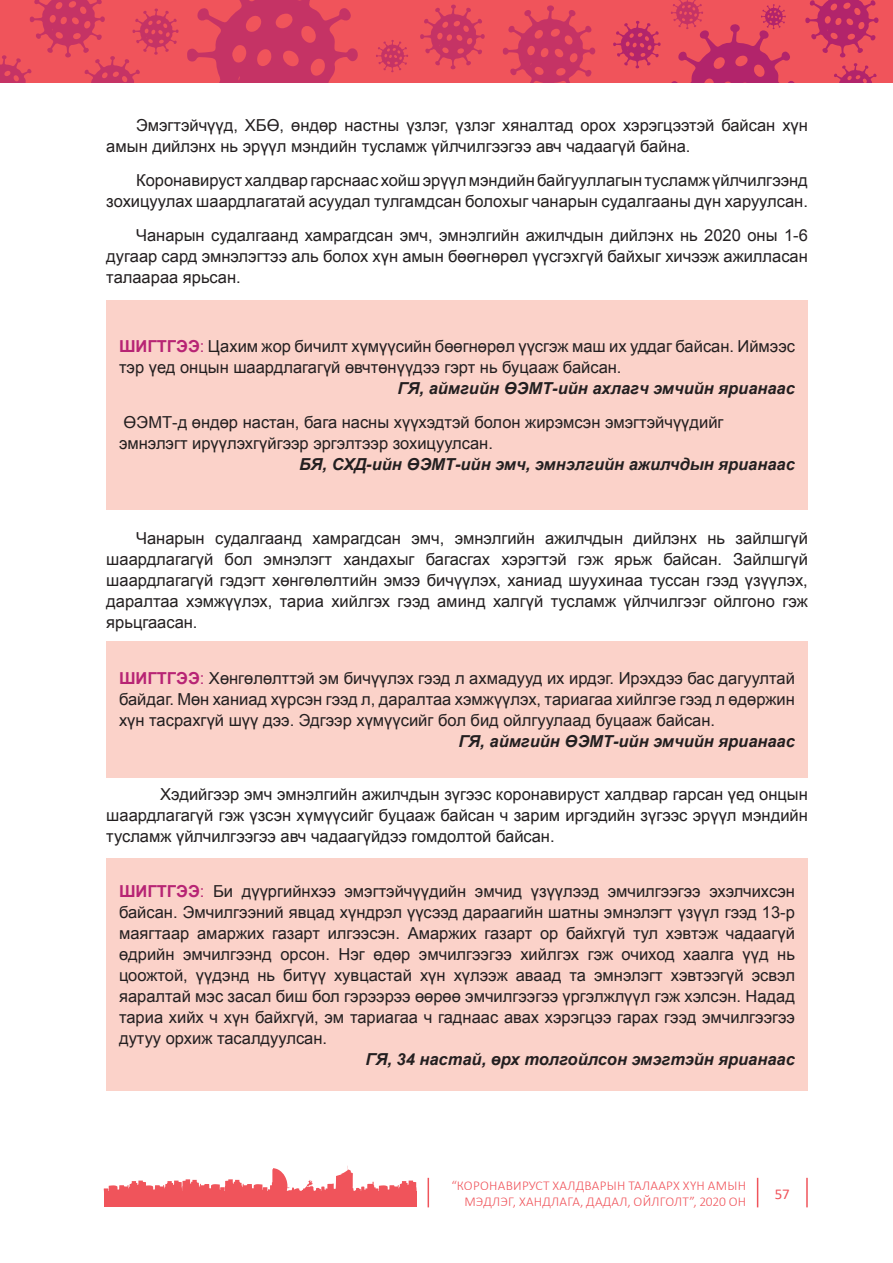
<style>
.page{position:relative;width:893px;height:1263px;background:#fff}
.page>*{position:absolute;margin:0;border:0;box-sizing:border-box;transform-origin:0 0}
.t1{font:16.5px/21px "MAK Arial";color:#231f20;text-align:justify}
.t2{font:italic 700 16.5px "MAK Arial";color:#231f20}
.t3{font:15px "Calibri";color:#f0545b}
.t4{font:300 13.5px/16.2px "Calibri";letter-spacing:.02em;color:#f0545b;text-align:right}
.s1{font-weight:700;color:#b72474}
.s2{color:#b72474}
</style>
<div class="page">
<svg style="left:757px;top:1178px;width:1px;height:29px"></svg>
<svg style="left:428px;top:1178px;width:1px;height:29px"></svg>
<hr style="left:806px;top:1178px;width:2px;height:29px;background:#f0545b">
<div style="left:0;top:0;width:892px;height:83px;background:#f0545b"></div>
<svg style="left:805px;top:0;width:74px;height:57px"></svg>
<svg style="left:613px;top:21px;width:48px;height:47px"></svg>
<svg style="left:834px;top:63px;width:43px;height:20px"></svg>
<svg style="left:503px;top:5px;width:93px;height:78px"></svg>
<svg style="left:420px;top:4px;width:65px;height:65px"></svg>
<svg style="left:187px;top:0;width:171px;height:83px"></svg>
<svg style="left:0;top:0;width:179px;height:83px"></svg>
<svg style="left:376px;top:40px;width:32px;height:32px"></svg>
<svg style="left:671px;top:0;width:124px;height:83px"></svg>
<svg style="left:104px;top:1166px;width:313px;height:25px"></svg>
<div style="left:104px;top:1191px;width:313px;height:15px;background:#f0545b"></div>
<div style="left:106px;top:301px;width:702px;height:209px;background:#fbd2c9"></div>
<div style="left:106px;top:641px;width:702px;height:137px;background:#fbd2c9"></div>
<div style="left:106px;top:858px;width:702px;height:233px;background:#fbd2c9"></div>
<p class="t1" style="left:106px;top:115px;width:703px;text-indent:30px">Эмэгтэйчүүд, ХБӨ, өндөр настны үзлэг, үзлэг хяналтад орох хэрэгцээтэй байсан хүн амын дийлэнх нь эрүүл мэндийн тусламж үйлчилгээгээ авч чадаагүй байна.</p>
<p class="t1" style="left:106px;top:170px;width:703px;text-align:right">Коронавируст халдвар гарснаас хойш эрүүл мэндийн байгууллагын тусламж үйлчилгээнд зохицуулах шаардлагатай асуудал тулгамдсан болохыг чанарын судалгааны дүн харуулсан.</p>
<p class="t1" style="left:106px;top:224px;width:703px;text-indent:30px">Чанарын судалгаанд хамрагдсан эмч, эмнэлгийн ажилчдын дийлэнх нь 2020 оны 1-6 дугаар сард эмнэлэгтээ аль болох хүн амын бөөгнөрөл үүсгэхгүй байхыг хичээж ажилласан талаараа ярьсан.</p>
<p class="t1" style="left:119px;top:336px;width:677px"><span class="s1">ШИГТГЭЭ</span><span class="s2">:</span> Цахим жор бичилт хүмүүсийн бөөгнөрөл үүсгэж маш их уддаг байсан. Иймээс тэр үед онцын шаардлагагүй өвчтөнүүдээ гэрт нь буцааж байсан.</p>
<p class="t2" style="left:398px;top:378px;width:399px">ГЯ, аймгийн ӨЭМТ-ийн ахлагч эмчийн ярианаас</p>
<p class="t1" style="left:119px;top:412px;width:606px">ӨЭМТ-д өндөр настан, бага насны хүүхэдтэй болон жирэмсэн эмэгтэйчүүдийг эмнэлэгт ирүүлэхгүйгээр эргэлтээр зохицуулсан.</p>
<p class="t2" style="left:299px;top:454px;width:497px">БЯ, СХД-ийн ӨЭМТ-ийн эмч, эмнэлгийн ажилчдын ярианаас</p>
<p class="t1" style="left:106px;top:528px;width:703px;text-indent:30px">Чанарын судалгаанд хамрагдсан эмч, эмнэлгийн ажилчдын дийлэнх нь зайлшгүй шаардлагагүй бол эмнэлэгт хандахыг багасгах хэрэгтэй гэж ярьж байсан. Зайлшгүй шаардлагагүй гэдэгт хөнгөлөлтийн эмээ бичүүлэх, ханиад шуухинаа туссан гээд үзүүлэх, даралтаа хэмжүүлэх, тариа хийлгэх гээд аминд халгүй тусламж үйлчилгээг ойлгоно гэж ярьцгаасан.</p>
<p class="t1" style="left:119px;top:668px;width:677px"><span class="s1">ШИГТГЭЭ</span><span class="s2">:</span> Хөнгөлөлттэй эм бичүүлэх гээд л ахмадууд их ирдэг. Ирэхдээ бас дагуултай байдаг. Мөн ханиад хүрсэн гээд л, даралтаа хэмжүүлэх, тариагаа хийлгэе гээд л өдөржин хүн тасрахгүй шүү дээ. Эдгээр хүмүүсийг бол бид ойлгуулаад буцааж байсан.</p>
<p class="t2" style="left:458px;top:730px;width:338px">ГЯ, аймгийн ӨЭМТ-ийн эмчийн ярианаас</p>
<p class="t1" style="left:106px;top:784px;width:703px;text-indent:54px">Хэдийгээр эмч эмнэлгийн ажилчдын зүгээс коронавируст халдвар гарсан үед онцын шаардлагагүй гэж үзсэн хүмүүсийг буцааж байсан ч зарим иргэдийн зүгээс эрүүл мэндийн тусламж үйлчилгээгээ авч чадаагүйдээ гомдолтой байсан.</p>
<p class="t1" style="left:119px;top:881px;width:677px"><span class="s1">ШИГТГЭЭ</span><span class="s2">:</span> Би дүүргийнхээ эмэгтэйчүүдийн эмчид үзүүлээд эмчилгээгээ эхэлчихсэн байсан. Эмчилгээний явцад хүндрэл үүсээд дараагийн шатны эмнэлэгт үзүүл гээд 13-р маягтаар амаржих газарт илгээсэн. Амаржих газарт ор байхгүй тул хэвтэж чадаагүй өдрийн эмчилгээнд орсон. Нэг өдөр эмчилгээгээ хийлгэх гэж очиход хаалга үүд нь цоожтой, үүдэнд нь битүү хувцастай хүн хүлээж аваад та эмнэлэгт хэвтээгүй эсвэл яаралтай мэс засал биш бол гэрээрээ өөрөө эмчилгээгээ үргэлжлүүл гэж хэлсэн. Надад тариа хийх ч хүн байхгүй, эм тариагаа ч гаднаас авах хэрэгцээ гарах гээд эмчилгээгээ дутуу орхиж тасалдуулсан.</p>
<p class="t2" style="left:365px;top:1048px;width:431px">ГЯ, 34 настай, өрх толгойлсон эмэгтэйн ярианаас</p>
<p class="t4" style="left:451px;top:1177px;width:296px">“КОРОНАВИРУСТ ХАЛДВАРЫН ТАЛААРХ ХҮН АМЫН<br>МЭДЛЭГ, ХАНДЛАГА, ДАДАЛ, ОЙЛГОЛТ”, 2020 ОН</p>
<p class="t3" style="left:775px;top:1184px;width:16px">57</p>
</div>
